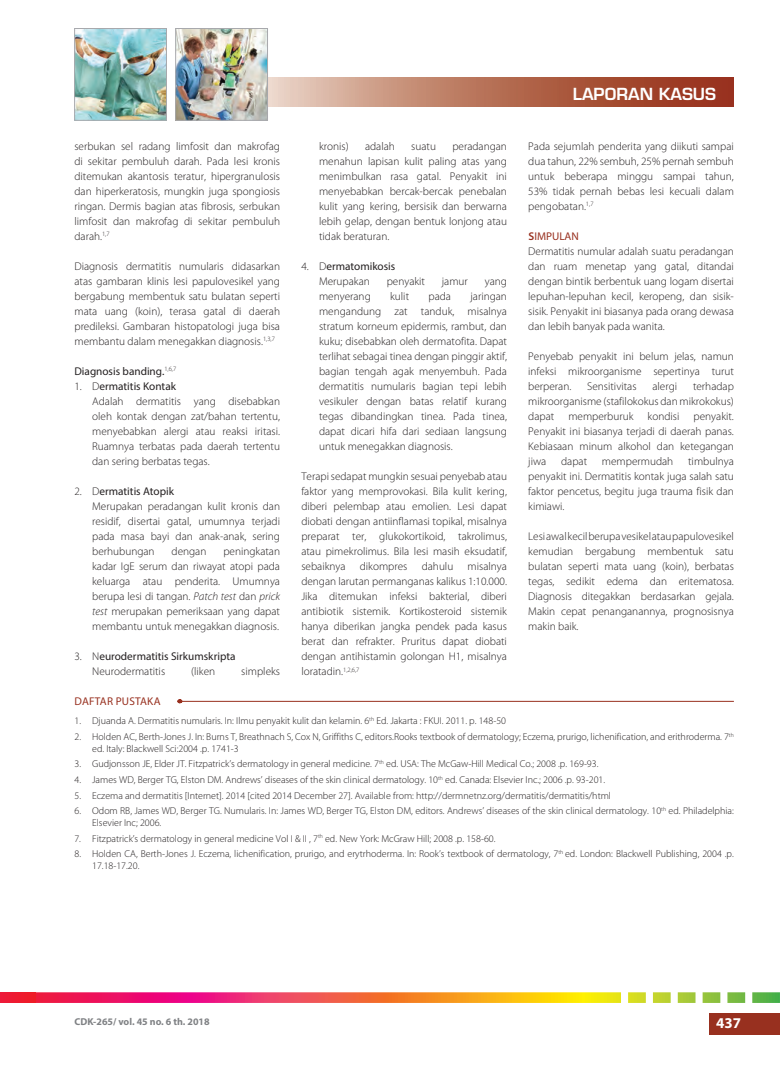
<style>
.page{position:relative;width:780px;height:1088px;background:#fff}
.page>*{position:absolute;margin:0;border:0;box-sizing:border-box;transform-origin:0 0}
.t1{font:600 16.25px "Eurostile LT Std";color:#fff}
.t2{font:700 15px "Myriad Pro";color:#fff}
.t3{font:300 11.25px/15px "Myriad Pro";color:#231f20;text-align:justify}
.t4{font:11.25px/15px "Myriad Pro";color:#231f20}
.t5{font:11.25px "Myriad Pro";letter-spacing:.02em;color:#98301f}
.t6{font:300 10px/12px "Myriad Pro";color:#231f20}
.t7{font:700 10px "Myriad Pro";color:#808285}
.s1{font-weight:400}
.s2{font-style:italic}
.s3{font-weight:300}
.s4{font-weight:600;color:#98301f}
.s5{font-weight:400;color:#98301f}
</style>
<div class="page">
<svg style="left:268px;top:78px;width:465px;height:29px;background:#b9755e"></svg>
<img style="left:177px;top:30px;width:89px;height:88px">
<div style="left:175px;top:28px;width:93px;height:92px;border:1px solid #a8a9ad"></div>
<img style="left:76px;top:30px;width:89px;height:88px">
<div style="left:74px;top:28px;width:93px;height:92px;border:1px solid #a8a9ad"></div>
<div style="left:709px;top:1013px;width:71px;height:21px;background:#98301f"></div>
<svg style="left:36px;top:992px;width:744px;height:11px;background:#e48050"></svg>
<div style="left:0;top:992px;width:36px;height:11px;background:#ee1a2f"></div>
<hr style="left:177px;top:701px;width:556px;height:1px;background:#98301f">
<p class="t3" style="left:74px;top:139px;width:207px">serbukan sel radang limfosit dan makrofag di sekitar pembuluh darah. Pada lesi kronis ditemukan akantosis teratur, hipergranulosis dan hiperkeratosis, mungkin juga spongiosis ringan. Dermis bagian atas fibrosis, serbukan limfosit dan makrofag di sekitar pembuluh darah.<sup>1,7</sup></p>
<p class="t3" style="left:74px;top:259px;width:207px">Diagnosis dermatitis numularis didasarkan atas gambaran klinis lesi papulovesikel yang bergabung membentuk satu bulatan seperti mata uang (koin), terasa gatal di daerah predileksi. Gambaran histopatologi juga bisa membantu dalam menegakkan diagnosis.<sup>1,3,7</sup></p>
<p class="t4" style="left:74px;top:364px;width:103px">Diagnosis banding.<sup>1,6,7</sup></p>
<p class="t3" style="left:92px;top:379px;width:189px;text-align:left;text-indent:-18px">1. D<span class="s1">ermatitis Kontak<br></span>Adalah dermatitis yang disebabkan oleh kontak dengan zat/bahan tertentu, menyebabkan alergi atau reaksi iritasi.<br>Ruamnya terbatas pada daerah tertentu dan sering berbatas tegas.</p>
<p class="t3" style="left:92px;top:484px;width:189px;text-align:left;text-indent:-18px">2. D<span class="s1">ermatitis Atopik<br></span>Merupakan peradangan kulit kronis dan residif, disertai gatal, umumnya terjadi pada masa bayi dan anak-anak, sering berhubungan</p>
<p class="t3" style="left:92px;top:544px;width:189px;text-indent:131px">peningkatan kadar IgE serum dan riwayat atopi pada keluarga atau penderita. Umumnya berupa lesi di tangan. <span class="s2">Patch test</span> dan <span class="s2">prick test</span> merupakan pemeriksaan yang dapat membantu untuk menegakkan diagnosis.</p>
<p class="t4" style="left:92px;top:649px;width:145px;text-indent:-18px"><span class="s3">3. N</span>eurodermatitis Sirkumskripta<br><span class="s3">Neurodermatitis</span></p>
<p class="t3" style="left:171px;top:544px;width:36px">dengan</p>
<p class="t3" style="left:191px;top:664px;width:25px">(liken</p>
<p class="t3" style="left:241px;top:664px;width:40px">simpleks</p>
<p class="t3" style="left:319px;top:139px;width:189px;text-indent:133px">peradangan menahun lapisan kulit paling atas yang menimbulkan rasa gatal. Penyakit ini menyebabkan bercak-bercak penebalan kulit yang kering, bersisik dan berwarna lebih gelap, dengan bentuk lonjong atau tidak beraturan.</p>
<p class="t4" style="left:319px;top:259px;width:78px;text-indent:-18px"><span class="s3">4. D</span>ermatomikosis<br><span class="s3">Merupakan</span></p>
<p class="t3" style="left:319px;top:139px;width:31px">kronis)</p>
<p class="t3" style="left:365px;top:139px;width:31px">adalah</p>
<p class="t3" style="left:411px;top:139px;width:26px">suatu</p>
<p class="t3" style="left:386px;top:274px;width:40px">penyakit</p>
<p class="t3" style="left:442px;top:274px;width:28px">jamur</p>
<p class="t3" style="left:484px;top:274px;width:24px">yang</p>
<p class="t3" style="left:319px;top:289px;width:53px">menyerang</p>
<p class="t3" style="left:390px;top:289px;width:20px">kulit</p>
<p class="t3" style="left:428px;top:289px;width:24px">pada</p>
<p class="t3" style="left:319px;top:289px;width:189px;text-indent:151px">jaringan mengandung zat tanduk, misalnya stratum korneum epidermis, rambut, dan kuku; disebabkan oleh dermatofita. Dapat terlihat sebagai tinea dengan pinggir aktif, bagian tengah agak menyembuh. Pada dermatitis numularis bagian tepi lebih vesikuler dengan batas relatif kurang tegas dibandingkan tinea. Pada tinea, dapat dicari hifa dari sediaan langsung untuk menegakkan diagnosis.</p>
<p class="t3" style="left:301px;top:469px;width:207px">Terapi sedapat mungkin sesuai penyebab atau faktor yang memprovokasi. Bila kulit kering, diberi pelembap atau emolien. Lesi dapat diobati dengan antiinflamasi topikal, misalnya preparat ter, glukokortikoid, takrolimus, atau pimekrolimus. Bila lesi masih eksudatif, sebaiknya</p>
<p class="t3" style="left:301px;top:559px;width:207px;text-indent:166px">misalnya dengan larutan permanganas kalikus 1:10.000.<br>Jika ditemukan infeksi bakterial, diberi antibiotik sistemik. Kortikosteroid sistemik hanya diberikan jangka pendek pada kasus berat dan refrakter. Pruritus dapat diobati dengan antihistamin golongan H1, misalnya loratadin.<sup>1,2,6,7</sup></p>
<p class="t3" style="left:360px;top:559px;width:49px">dikompres</p>
<p class="t3" style="left:421px;top:559px;width:33px">dahulu</p>
<h1 class="t1" style="left:573px;top:84px;width:145px">LAPORAN KASUS</h1>
<p class="t3" style="left:528px;top:139px;width:207px">Pada sejumlah penderita yang diikuti sampai dua tahun, 22% sembuh, 25% pernah sembuh untuk beberapa minggu sampai tahun, 53% tidak pernah bebas lesi kecuali dalam pengobatan.<sup>1,7</sup></p>
<p class="t3" style="left:528px;top:229px;width:207px;text-align:left"><span class="s4">S</span><span class="s5">IMPULAN<br></span>Dermatitis numular adalah suatu peradangan dan ruam menetap yang gatal, ditandai dengan bintik berbentuk uang logam disertai lepuhan-lepuhan kecil, keropeng, dan sisik&shy;sisik. Penyakit ini biasanya pada orang dewasa dan lebih banyak pada wanita.</p>
<p class="t3" style="left:528px;top:349px;width:207px">Penyebab penyakit ini belum jelas, namun infeksi mikroorganisme sepertinya turut berperan.</p>
<p class="t3" style="left:528px;top:379px;width:207px;text-indent:165px">terhadap mikroorganisme (stafilokokus dan mikrokokus) dapat</p>
<p class="t3" style="left:587px;top:379px;width:51px">Sensitivitas</p>
<p class="t3" style="left:652px;top:379px;width:26px">alergi</p>
<p class="t3" style="left:528px;top:409px;width:207px;text-indent:165px">penyakit.<br>Penyakit ini biasanya terjadi di daerah panas.<br>Kebiasaan minum alkohol dan ketegangan jiwa</p>
<p class="t3" style="left:568px;top:409px;width:67px">memperburuk</p>
<p class="t3" style="left:647px;top:409px;width:33px">kondisi</p>
<p class="t3" style="left:528px;top:454px;width:207px;text-indent:160px">timbulnya penyakit ini. Dermatitis kontak juga salah satu faktor pencetus, begitu juga trauma fisik dan kimiawi.</p>
<p class="t3" style="left:528px;top:529px;width:207px">Lesi awal kecil berupa vesikel atau papulovesikel kemudian bergabung membentuk satu bulatan seperti mata uang (koin), berbatas tegas, sedikit edema dan eritematosa.<br>Diagnosis ditegakkan berdasarkan gejala.<br>Makin cepat penanganannya, prognosisnya makin baik.</p>
<p class="t3" style="left:561px;top:454px;width:28px">dapat</p>
<p class="t3" style="left:602px;top:454px;width:73px">mempermudah</p>
<p class="t5" style="left:75px;top:694px;width:88px">DAFTAR PUSTAKA</p>
<p class="t6" style="left:74px;top:715px;width:433px">1. Djuanda A. Dermatitis numularis. In: Ilmu penyakit kulit dan kelamin. 6<sup>th</sup> Ed. Jakarta : FKUI. 2011. p. 148-50</p>
<p class="t6" style="left:92px;top:731px;width:643px;text-indent:-18px">2. Holden AC, Berth-Jones J. In: Burns T, Breathnach S, Cox N, Griffiths C, editors.Rooks textbook of dermatology; Eczema, prurigo, lichenification, and erithroderma. 7<sup>th </sup>ed. Italy: Blackwell Sci:2004 .p. 1741-3</p>
<p class="t6" style="left:74px;top:758px;width:525px">3. Gudjonsson JE, Elder JT. Fitzpatrick’s dermatology in general medicine. 7<sup>th</sup> ed. USA: The McGaw-Hill Medical Co.; 2008 .p. 169-93.</p>
<p class="t6" style="left:74px;top:774px;width:532px">4. James WD, Berger TG, Elston DM. Andrews’ diseases of the skin clinical dermatology. 10<sup>th</sup> ed. Canada: Elsevier Inc.; 2006 .p. 93-201.</p>
<p class="t6" style="left:74px;top:789px;width:538px">5. Eczema and dermatitis [Internet]. 2014 [cited 2014 December 27]. Available from: http://dermnetnz.org/dermatitis/dermatitis/html</p>
<p class="t6" style="left:92px;top:805px;width:643px;text-indent:-18px">6. Odom RB, James WD, Berger TG. Numularis. In: James WD, Berger TG, Elston DM, editors. Andrews’ diseases of the skin clinical dermatology. 10<sup>th</sup> ed. Philadelphia:<br>Elsevier Inc; 2006.</p>
<p class="t6" style="left:74px;top:832px;width:422px">7. Fitzpatrick’s dermatology in general medicine Vol I &amp; II , 7<sup>th</sup> ed. New York: McGraw Hill; 2008 .p. 158-60.</p>
<p class="t6" style="left:92px;top:848px;width:643px;text-indent:-18px">8. Holden CA, Berth-Jones J. Eczema, lichenification, prurigo, and erytrhoderma. In: Rook’s textbook of dermatology, 7<sup>th</sup> ed. London: Blackwell Publishing, 2004 .p.<br>17.18-17.20.</p>
<p class="t7" style="left:74px;top:1015px;width:137px">CDK-265/ vol. 45 no. 6 th. 2018</p>
<h2 class="t2" style="left:716px;top:1013px;width:26px">437</h2>
</div>
